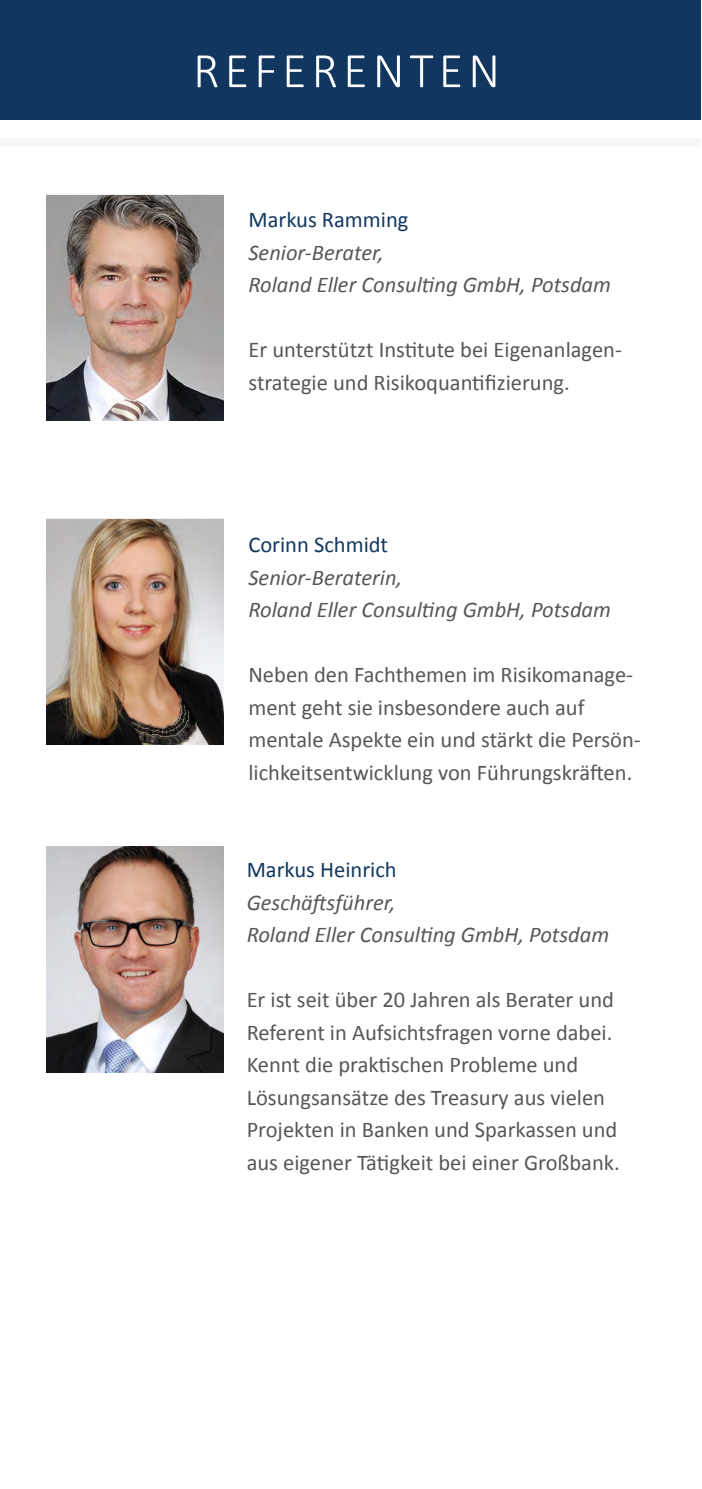
<style>
.page{position:relative;width:702px;height:1489px;background:#fff}
.page>*{position:absolute;margin:0;border:0;box-sizing:border-box;transform-origin:0 0}
.t1{font:300 50px "Calibri";letter-spacing:.1em;color:#fff}
.t2{font:22.5px/32.5px "Calibri";color:#575756}
.t3{font:italic 22.5px/32.5px "Calibri";color:#575756}
.s1{font-style:normal;color:#113760}
</style>
<div class="page">
<div style="left:0;top:138px;width:701px;height:8px;background:#f6f6f6"></div>
<div style="left:0;top:0;width:701px;height:120px;background:#113760"></div>
<img style="left:47px;top:519px;width:177px;height:225px">
<img style="left:47px;top:195px;width:177px;height:226px">
<img style="left:47px;top:846px;width:177px;height:226px">
<p class="t1" style="left:193px;top:39px;width:308px">REFERENTEN</p>
<p class="t3" style="left:248px;top:202px;width:364px"><span class="s1">Markus Ramming<br></span>Senior-Berater,<br>Roland Eller Consulting GmbH, Potsdam</p>
<p class="t2" style="left:248px;top:332px;width:375px">Er unterstützt Institute bei Eigenanlagen&shy;strategie und Risikoquantifizierung.</p>
<p class="t3" style="left:248px;top:527px;width:364px"><span class="s1">Corinn Schmidt<br></span>Senior-Beraterin,<br>Roland Eller Consulting GmbH, Potsdam</p>
<p class="t2" style="left:248px;top:657px;width:394px">Neben den Fachthemen im Risikomanage&shy;ment geht sie insbesondere auch auf mentale Aspekte ein und stärkt die Persön&shy;lichkeitsentwicklung von Führungskräften.</p>
<p class="t3" style="left:247px;top:852px;width:364px"><span class="s1">Markus Heinrich<br></span>Geschäftsführer,<br>Roland Eller Consulting GmbH, Potsdam</p>
<p class="t2" style="left:247px;top:982px;width:374px">Er ist seit über 20 Jahren als Berater und Referent in Aufsichtsfragen vorne dabei.<br>Kennt die praktischen Probleme und Lösungsansätze des Treasury aus vielen Projekten in Banken und Sparkassen und aus eigener Tätigkeit bei einer Großbank.</p>
</div>
